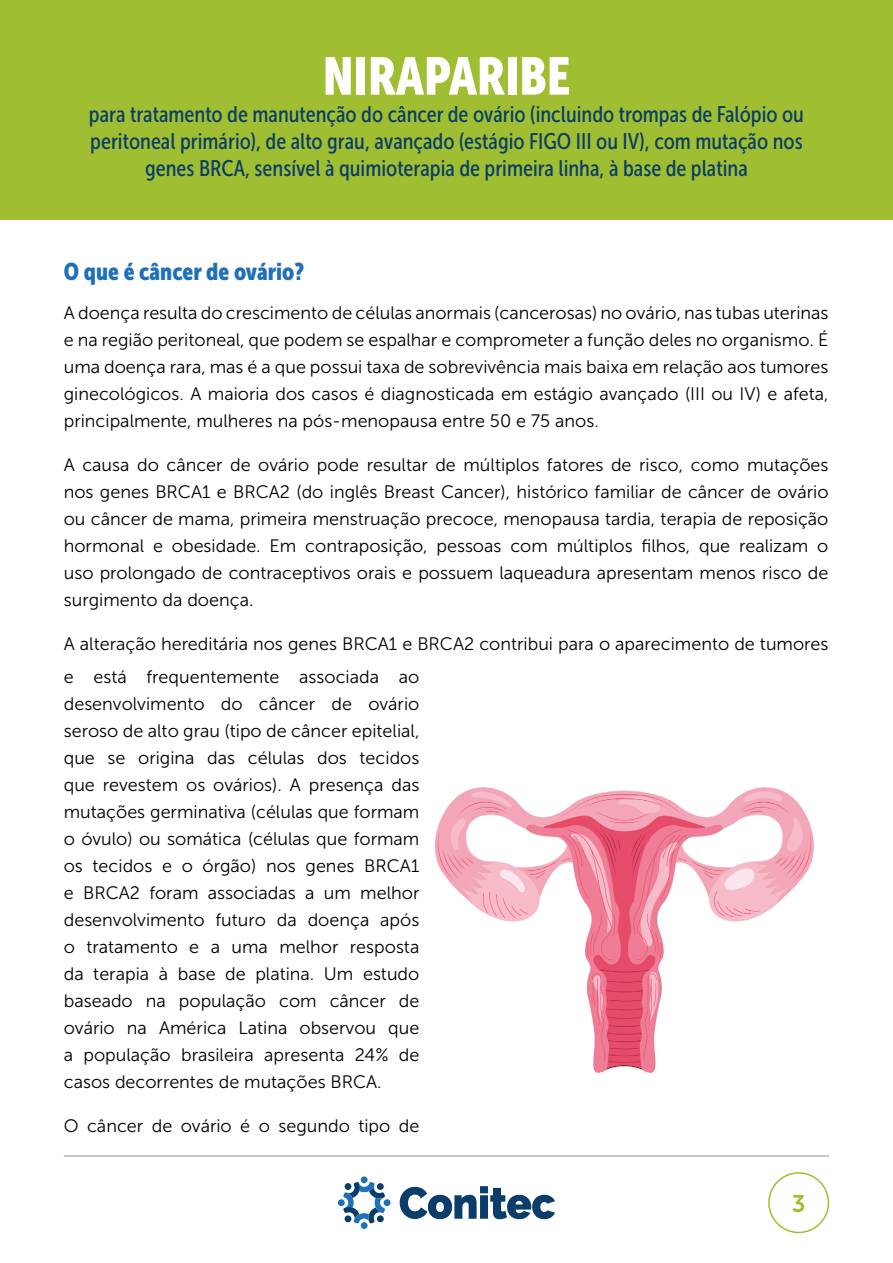
<style>
.page{position:relative;width:893px;height:1263px;background:#fff}
.page>*{position:absolute;margin:0;border:0;box-sizing:border-box;transform-origin:0 0}
.t1{font:52.5px "Museo Sans Cond 900";color:#fff}
.t2{font:24px "Museo Sans Cond 900";color:#1f70b8}
.t3{font:24px "Museo Sans 700";color:#a0be31}
.t4{font:22.5px/27px "Museo Sans Cond 500";color:#0a3d69;text-align:center}
.t5{font:18px/27px "Museo Sans 300";color:#000;text-align:justify}
</style>
<div class="page">
<hr style="left:64px;top:1155px;width:765px;height:2px;background:#b5b5b5">
<svg style="left:400px;top:1186px;width:155px;height:33px"></svg>
<div style="left:361px;top:1176px;width:7px;height:7px;background:#1f70b8;border-radius:50%"></div>
<div style="left:384px;top:1199px;width:6px;height:7px;background:#1f70b8;border-radius:50%"></div>
<div style="left:338px;top:1199px;width:7px;height:7px;background:#1f70b8;border-radius:50%"></div>
<div style="left:361px;top:1222px;width:7px;height:7px;background:#1f70b8;border-radius:50%"></div>
<svg style="left:343px;top:1182px;width:42px;height:41px"></svg>
<div style="left:768px;top:1172px;width:61px;height:61px;border:2px solid #a0be31;border-radius:50%"></div>
<div style="left:0;top:0;width:892px;height:220px;background:#a0be31"></div>
<img style="left:434px;top:787px;width:380px;height:286px">
<h1 class="t1" style="left:323px;top:46px;width:249px">NIRAPARIBE</h1>
<p class="t4" style="left:89px;top:101px;width:716px">para tratamento de manutenção do câncer de ovário (incluindo trompas de Falópio ou peritoneal primário), de alto grau, avançado (estágio FIGO III ou IV), com mutação nos genes BRCA, sensível à quimioterapia de primeira linha, à base de platina</p>
<h2 class="t2" style="left:64px;top:258px;width:242px">O que é câncer de ovário?</h2>
<p class="t5" style="left:64px;top:299px;width:766px">A doença resulta do crescimento de células anormais (cancerosas) no ovário, nas tubas uterinas e na região peritoneal, que podem se espalhar e comprometer a função deles no organismo. É uma doença rara, mas é a que possui taxa de sobrevivência mais baixa em relação aos tumores ginecológicos. A maioria dos casos é diagnosticada em estágio avançado (III ou IV) e afeta, principalmente, mulheres na pós-menopausa entre 50 e 75 anos.</p>
<p class="t5" style="left:64px;top:451px;width:766px">A causa do câncer de ovário pode resultar de múltiplos fatores de risco, como mutações nos genes BRCA1 e BRCA2 (do inglês Breast Cancer), histórico familiar de câncer de ovário ou câncer de mama, primeira menstruação precoce, menopausa tardia, terapia de reposição hormonal e obesidade. Em contraposição, pessoas com múltiplos filhos, que realizam o uso prolongado de contraceptivos orais e possuem laqueadura apresentam menos risco de surgimento da doença.</p>
<p class="t5" style="left:64px;top:627px;width:766px;line-height:33.2px">A alteração hereditária nos genes BRCA1 e BRCA2 contribui para o aparecimento de tumores e está frequentemente associada ao</p>
<p class="t5" style="left:64px;top:691px;width:357px">desenvolvimento do câncer de ovário seroso de alto grau (tipo de câncer epitelial, que se origina das células dos tecidos que revestem os ovários). A presença das mutações germinativa (células que formam o óvulo) ou somática (células que formam os tecidos e o órgão) nos genes BRCA1 e BRCA2 foram associadas a um melhor desenvolvimento futuro da doença após o tratamento e a uma melhor resposta da terapia à base de platina. Um estudo baseado na população com câncer de ovário na América Latina observou que a população brasileira apresenta 24% de casos decorrentes de mutações BRCA.</p>
<p class="t5" style="left:64px;top:1113px;width:357px">O câncer de ovário é o segundo tipo de</p>
<h2 class="t3" style="left:792px;top:1190px;width:15px">3</h2>
</div>
